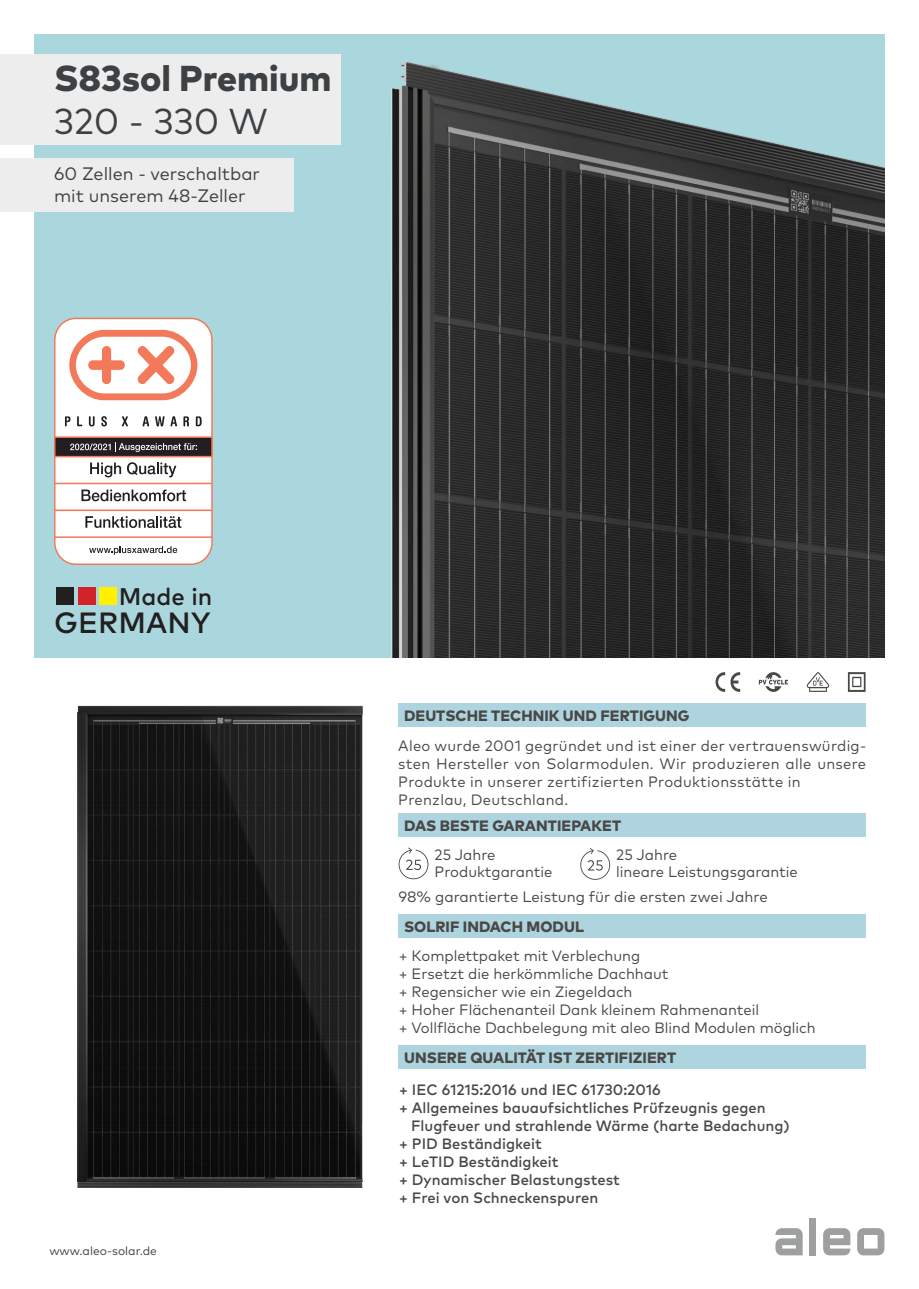
<style>
.page{position:relative;width:919px;height:1289px;background:#fff}
.page>*{position:absolute;margin:0;border:0;box-sizing:border-box;transform-origin:0 0}
.t1{font:800 36px "Mark Pro";color:#3d4144}
.t2{font:36px "Mark Pro";color:#3d4144}
.t3{font:500 29.25px "Mark Pro";letter-spacing:.005em;color:#231f20}
.t4{font:500 24px "Mark Pro";color:#231f20}
.t5{font:18px/21.6px "Mark Pro";color:#3d4144}
.Front_Body_Headline{font:15px/18px "Mark Pro";color:#4a4846;text-align:justify}
.Front_Body_Headline-2{font:500 15px "Mark Pro";color:#4a4846}
.Table_Headline{font:800 15px "Mark Pro";letter-spacing:.005em;color:#4a4846}
.t6{font:15px "Mark Pro";color:#494645}
.Front_Body_Headline-3{font:15px "Mark Pro";letter-spacing:.02em;color:#4a4846}
.t7{font:12px "Mark Pro";color:#3d4144}
</style>
<div class="page">
<div style="left:34px;top:34px;width:850px;height:623px;background:#aad7dd"></div>
<svg style="left:775px;top:1228px;width:27px;height:27px"></svg>
<div style="left:809px;top:1217px;width:7px;height:38px;background:#9d9fa1"></div>
<svg style="left:823px;top:1228px;width:27px;height:27px"></svg>
<svg style="left:857px;top:1228px;width:27px;height:27px"></svg>
<div style="left:0;top:54px;width:340px;height:91px;background:#ededed"></div>
<img style="left:391px;top:61px;width:493px;height:596px">
<img style="left:77px;top:705px;width:286px;height:482px">
<svg style="left:715px;top:672px;width:25px;height:20px"></svg>
<svg style="left:758px;top:672px;width:30px;height:20px"></svg>
<svg style="left:806px;top:672px;width:23px;height:20px"></svg>
<svg style="left:847px;top:672px;width:18px;height:20px"></svg>
<div style="left:398px;top:702px;width:467px;height:24px;background:#aed5df"></div>
<div style="left:398px;top:913px;width:467px;height:24px;background:#aed5df"></div>
<svg style="left:398px;top:847px;width:30px;height:32px"></svg>
<svg style="left:580px;top:848px;width:30px;height:31px"></svg>
<div style="left:398px;top:813px;width:467px;height:24px;background:#aed5df"></div>
<div style="left:398px;top:1045px;width:467px;height:24px;background:#aed5df"></div>
<div style="left:0;top:159px;width:293px;height:53px;background:#ededed"></div>
<div style="left:56px;top:587px;width:17px;height:17px;background:#231f20"></div>
<div style="left:100px;top:587px;width:17px;height:17px;background:#fff101"></div>
<div style="left:78px;top:587px;width:17px;height:17px;background:#d1232a"></div>
<div style="left:55px;top:318px;width:157px;height:246px;background:#fff;border-radius:21px"></div>
<div style="left:54px;top:318px;width:159px;height:247px;border:1px solid #f3795b;border-radius:21px"></div>
<svg style="left:65px;top:416px;width:5px;height:10px"></svg>
<svg style="left:77px;top:416px;width:5px;height:10px"></svg>
<svg style="left:89px;top:416px;width:6px;height:10px"></svg>
<svg style="left:101px;top:416px;width:6px;height:10px"></svg>
<svg style="left:122px;top:416px;width:6px;height:10px"></svg>
<svg style="left:143px;top:416px;width:6px;height:10px"></svg>
<svg style="left:155px;top:416px;width:9px;height:10px"></svg>
<svg style="left:170px;top:416px;width:7px;height:10px"></svg>
<svg style="left:183px;top:416px;width:6px;height:10px"></svg>
<svg style="left:196px;top:416px;width:6px;height:10px"></svg>
<svg style="left:69px;top:330px;width:128px;height:70px"></svg>
<hr style="left:55px;top:482px;width:157px;height:2px;background:#f3795b">
<hr style="left:55px;top:509px;width:157px;height:2px;background:#f3795b">
<hr style="left:55px;top:536px;width:157px;height:2px;background:#f3795b">
<svg style="left:89px;top:546px;width:88px;height:9px"></svg>
<svg style="left:90px;top:462px;width:31px;height:15px"></svg>
<svg style="left:127px;top:462px;width:49px;height:15px"></svg>
<svg style="left:81px;top:489px;width:105px;height:12px"></svg>
<svg style="left:85px;top:516px;width:96px;height:12px"></svg>
<div style="left:55px;top:437px;width:157px;height:19px;background:#231f20"></div>
<div style="left:54px;top:436px;width:159px;height:21px;border:1px solid #f3795b"></div>
<svg style="left:70px;top:442px;width:127px;height:10px"></svg>
<p class="t1" style="left:54px;top:51px;width:279px">S83sol Premium</p>
<p class="t2" style="left:54px;top:94px;width:215px">320 - 330 W</p>
<p class="t5" style="left:54px;top:162px;width:207px">60 Zellen - verschaltbar mit unserem 48-Zeller</p>
<p class="t4" style="left:119px;top:578px;width:95px">Made in</p>
<p class="t3" style="left:54px;top:600px;width:158px">GERMANY</p>
<p class="t7" style="left:49px;top:1241px;width:109px">www.aleo-solar.de</p>
<p class="Table_Headline" style="left:404px;top:703px;width:287px">DEUTSCHE TECHNIK UND FERTIGUNG</p>
<p class="Front_Body_Headline" style="left:398px;top:735px;width:469px">Aleo wurde 2001 gegründet und ist einer der vertrauenswürdig&shy;sten Hersteller von Solarmodulen. Wir produzieren alle unsere Produkte in unserer zertifizierten Produktionsstätte in</p>
<p class="Front_Body_Headline-3" style="left:398px;top:788px;width:171px">Prenzlau, Deutschland.</p>
<p class="Table_Headline" style="left:404px;top:814px;width:218px">DAS BESTE GARANTIEPAKET</p>
<p class="Front_Body_Headline" style="left:434px;top:844px;width:62px">25 Jahre</p>
<p class="Front_Body_Headline" style="left:434px;top:861px;width:119px">Produktgarantie</p>
<p class="Front_Body_Headline" style="left:616px;top:844px;width:62px">25 Jahre</p>
<p class="Front_Body_Headline" style="left:616px;top:861px;width:183px">lineare Leistungsgarantie</p>
<p class="t6" style="left:398px;top:885px;width:371px">98% garantierte Leistung für die ersten zwei Jahre</p>
<p class="Table_Headline" style="left:404px;top:914px;width:181px">SOLRIF INDACH MODUL</p>
<p class="Front_Body_Headline" style="left:399px;top:945px;width:243px">+ Komplettpaket mit Verblechung</p>
<p class="Front_Body_Headline" style="left:399px;top:963px;width:271px">+ Ersetzt die herkömmliche Dachhaut</p>
<p class="Front_Body_Headline" style="left:399px;top:981px;width:235px">+ Regensicher wie ein Ziegeldach</p>
<p class="Front_Body_Headline" style="left:399px;top:999px;width:362px">+ Hoher Flächenanteil Dank kleinem Rahmenanteil</p>
<p class="Front_Body_Headline" style="left:399px;top:1017px;width:418px">+ Vollfläche Dachbelegung mit aleo Blind Modulen möglich</p>
<p class="Table_Headline" style="left:404px;top:1046px;width:273px">UNSERE QUALITÄT IST ZERTIFIZIERT</p>
<p class="Front_Body_Headline-2" style="left:399px;top:1078px;width:263px">+ IEC 61215:2016 und IEC 61730:2016</p>
<p class="Front_Body_Headline-2" style="left:399px;top:1096px;width:368px">+ Allgemeines bauaufsichtliches Prüfzeugnis gegen</p>
<p class="Front_Body_Headline-2" style="left:411px;top:1114px;width:380px">Flugfeuer und strahlende Wärme (harte Bedachung)</p>
<p class="Front_Body_Headline-2" style="left:399px;top:1132px;width:144px">+ PID Beständigkeit</p>
<p class="Front_Body_Headline-2" style="left:399px;top:1150px;width:161px">+ LeTID Beständigkeit</p>
<p class="Front_Body_Headline-2" style="left:399px;top:1168px;width:222px">+ Dynamischer Belastungstest</p>
<p class="Front_Body_Headline-2" style="left:399px;top:1186px;width:201px">+ Frei von Schneckenspuren</p>
</div>
